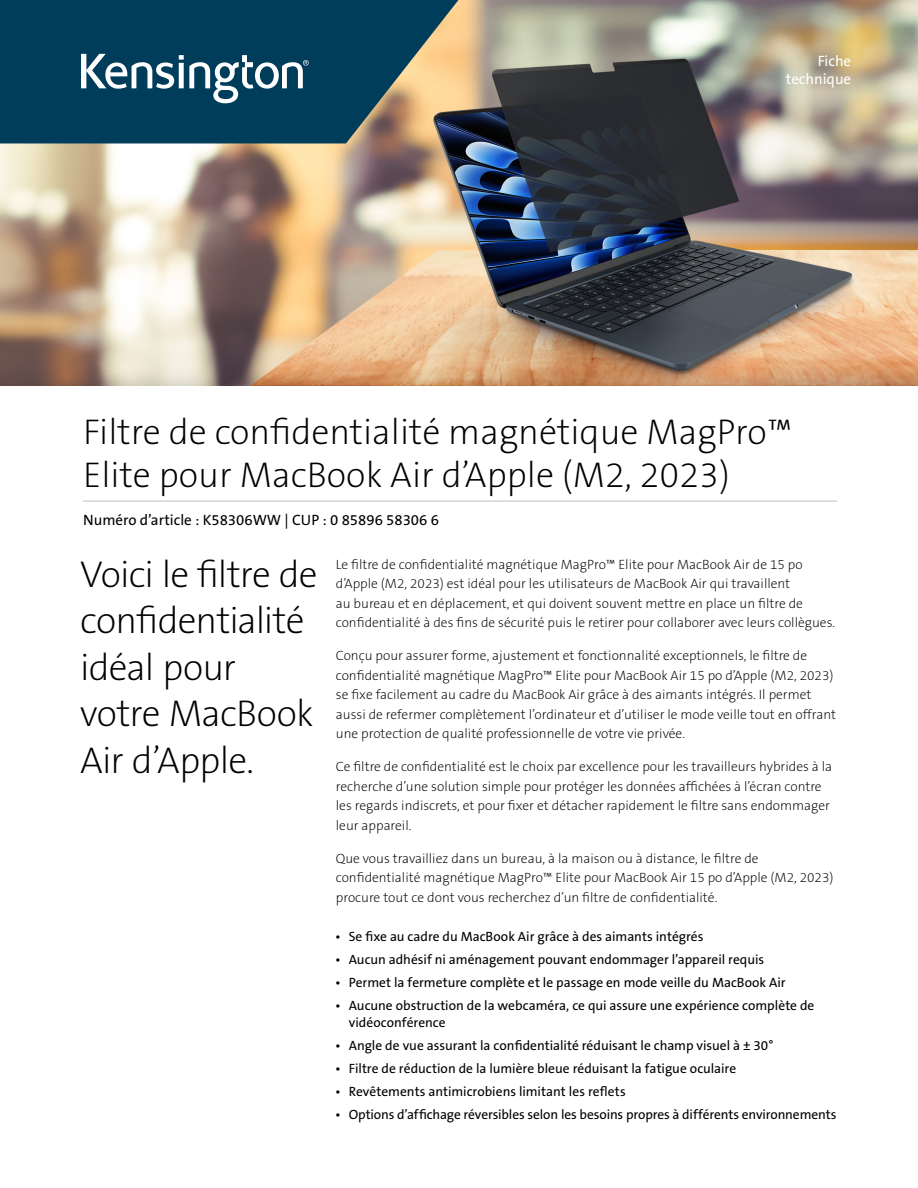
<style>
.page{position:relative;width:918px;height:1188px;background:#fff}
.page>*{position:absolute;margin:0;border:0;box-sizing:border-box;transform-origin:0 0}
.Product_Headline{font:37.5px/46.5px "The Sans KENSINGTON2 XL";letter-spacing:-.02em;color:#000}
.Product_Name{font:36px/43.2px "The Sans KENSINGTON2 XL";color:#000}
.Part_No__UPC{font:15px "The Sans KENSINGTON5 Rg";color:#000}
.Filetype_Header{font:15px "The Sans KENSINGTON5 Rg";color:#fff}
.Body{font:13.5px/19.5px "The Sans KENSINGTON2 XL";color:#000}
.Feature_Bullets{font:13.5px/16.5px "The Sans KENSINGTON5 Rg";color:#000}
</style>
<div class="page">
<img style="left:0;top:0;width:918px;height:364px">
<div style="left:0;top:364px;width:918px;height:824px;background:#000;opacity:.2"></div>
<div style="left:0;top:387px;width:918px;height:801px;background:#fff"></div>
<svg style="left:0;top:0;width:458px;height:143px;background:#1e4d60"></svg>
<svg style="left:81px;top:54px;width:228px;height:49px"></svg>
<hr style="left:83px;top:501px;width:754px;height:1px;background:#bcbec0">
<p class="Filetype_Header" style="left:818px;top:53px;width:35px">Fiche</p>
<p class="Filetype_Header" style="left:786px;top:71px;width:67px">technique</p>
<h1 class="Product_Name" style="left:83px;top:411px;width:711px">Filtre de confidentialité magnétique MagPro™<br>Elite pour MacBook Air d’Apple (M2, 2023)</h1>
<h2 class="Part_No__UPC" style="left:83px;top:512px;width:357px">Numéro d’article : K58306WW | CUP : 0 85896 58306 6</h2>
<h3 class="Product_Headline" style="left:80px;top:552px;width:239px">Voici le filtre de confidentialité idéal pour votre MacBook<br>Air d’Apple.</h3>
<p class="Body" style="left:336px;top:555px;width:501px">Le filtre de confidentialité magnétique MagPro™ Elite pour MacBook Air de 15 po d’Apple (M2, 2023) est idéal pour les utilisateurs de MacBook Air qui travaillent<br>au bureau et en déplacement, et qui doivent souvent mettre en place un filtre de confidentialité à des fins de sécurité puis le retirer pour collaborer avec leurs collègues.</p>
<p class="Body" style="left:336px;top:647px;width:502px">Conçu pour assurer forme, ajustement et fonctionnalité exceptionnels, le filtre de confidentialité magnétique MagPro™ Elite pour MacBook Air 15 po d’Apple (M2, 2023) se fixe facilement au cadre du MacBook Air grâce à des aimants intégrés. Il permet aussi de refermer complètement l’ordinateur et d’utiliser le mode veille tout en offrant une protection de qualité professionnelle de votre vie privée.</p>
<p class="Body" style="left:336px;top:758px;width:498px">Ce filtre de confidentialité est le choix par excellence pour les travailleurs hybrides à la recherche d’une solution simple pour protéger les données affichées à l’écran contre les regards indiscrets, et pour fixer et détacher rapidement le filtre sans endommager leur appareil.</p>
<p class="Body" style="left:336px;top:849px;width:499px">Que vous travailliez dans un bureau, à la maison ou à distance, le filtre de confidentialité magnétique MagPro™ Elite pour MacBook Air 15 po d’Apple (M2, 2023) procure tout ce dont vous recherchez d’un filtre de confidentialité.</p>
<p class="Feature_Bullets" style="left:335px;top:929px;width:370px">• Se fixe au cadre du MacBook Air grâce à des aimants intégrés</p>
<p class="Feature_Bullets" style="left:335px;top:952px;width:430px">• Aucun adhésif ni aménagement pouvant endommager l’appareil requis</p>
<p class="Feature_Bullets" style="left:335px;top:975px;width:452px">• Permet la fermeture complète et le passage en mode veille du MacBook Air</p>
<p class="Feature_Bullets" style="left:349px;top:998px;width:467px;text-indent:-14px">• Aucune obstruction de la webcaméra, ce qui assure une expérience complète de vidéoconférence</p>
<p class="Feature_Bullets" style="left:335px;top:1037px;width:440px">• Angle de vue assurant la confidentialité réduisant le champ visuel à ± 30°</p>
<p class="Feature_Bullets" style="left:335px;top:1060px;width:403px">• Filtre de réduction de la lumière bleue réduisant la fatigue oculaire</p>
<p class="Feature_Bullets" style="left:335px;top:1083px;width:292px">• Revêtements antimicrobiens limitant les reflets</p>
<p class="Feature_Bullets" style="left:335px;top:1106px;width:503px">• Options d’affichage réversibles selon les besoins propres à différents environnements</p>
</div>
